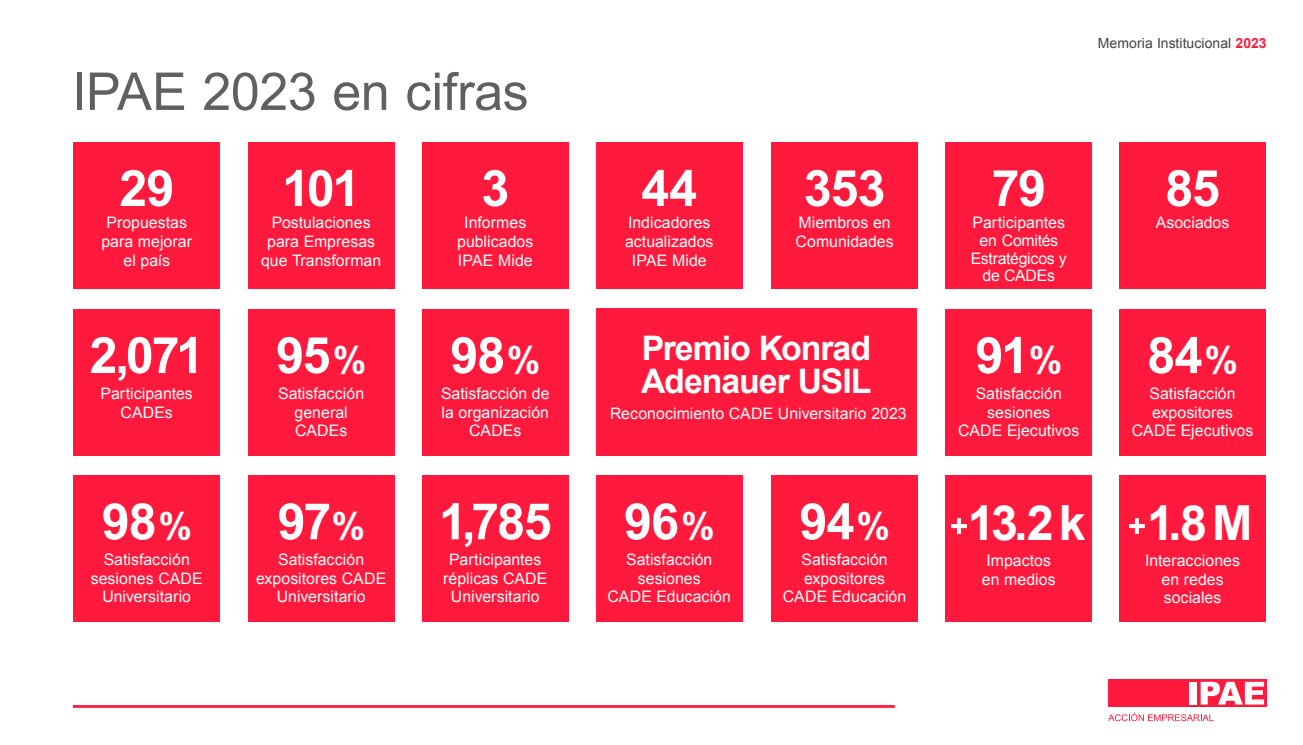
<style>
.page{position:relative;width:1303px;height:745px;background:#fff}
.page>*{position:absolute;margin:0;border:0;box-sizing:border-box;transform-origin:0 0}
.t1{font:52.12px "Arial";letter-spacing:-.005em;color:#606060}
.t2{font:700 50.25px "Arial";letter-spacing:-.025em;color:#fff}
.t3{font:700 48.38px "Arial";color:#fff}
.t4{font:700 33.75px/33.8px "Arial";letter-spacing:-.03em;color:#fff}
.t5{font:15.75px/18.6px "Arial";letter-spacing:.005em;color:#fff;text-align:center}
.t6{font:15.75px/17.6px "Arial";letter-spacing:-.015em;color:#fff;text-align:center}
.t7{font:14px "Arial";letter-spacing:.005em;color:#424242}
.s1{font-size:37.25px}
.s2{font-weight:700;color:#ff1a3d}
</style>
<div class="page">
<div style="left:73px;top:141px;width:147px;height:147px;background:#ff1a3d"></div>
<div style="left:248px;top:141px;width:146px;height:147px;background:#ff1a3d"></div>
<div style="left:422px;top:141px;width:146px;height:147px;background:#ff1a3d"></div>
<div style="left:596px;top:141px;width:146px;height:147px;background:#ff1a3d"></div>
<div style="left:771px;top:141px;width:146px;height:147px;background:#ff1a3d"></div>
<div style="left:596px;top:474px;width:146px;height:147px;background:#ff1a3d"></div>
<div style="left:771px;top:474px;width:146px;height:147px;background:#ff1a3d"></div>
<div style="left:945px;top:141px;width:146px;height:147px;background:#ff1a3d"></div>
<div style="left:1119px;top:141px;width:146px;height:147px;background:#ff1a3d"></div>
<div style="left:1107px;top:679px;width:159px;height:27px;background:#ff1a3d"></div>
<div style="left:1189px;top:681px;width:7px;height:23px;background:#fff"></div>
<svg style="left:1200px;top:681px;width:63px;height:23px"></svg>
<svg style="left:1108px;top:712px;width:103px;height:8px"></svg>
<div style="left:73px;top:308px;width:147px;height:147px;background:#ff1a3d"></div>
<div style="left:248px;top:308px;width:146px;height:147px;background:#ff1a3d"></div>
<div style="left:422px;top:308px;width:146px;height:147px;background:#ff1a3d"></div>
<div style="left:596px;top:308px;width:320px;height:147px;background:#ff1a3d"></div>
<div style="left:945px;top:308px;width:146px;height:147px;background:#ff1a3d"></div>
<div style="left:1119px;top:308px;width:146px;height:147px;background:#ff1a3d"></div>
<div style="left:73px;top:474px;width:147px;height:147px;background:#ff1a3d"></div>
<div style="left:248px;top:474px;width:146px;height:147px;background:#ff1a3d"></div>
<div style="left:422px;top:474px;width:146px;height:147px;background:#ff1a3d"></div>
<div style="left:945px;top:474px;width:146px;height:147px;background:#ff1a3d"></div>
<div style="left:1119px;top:474px;width:146px;height:147px;background:#ff1a3d"></div>
<svg style="left:951px;top:518px;width:15px;height:15px"></svg>
<svg style="left:1129px;top:518px;width:15px;height:15px"></svg>
<hr style="left:73px;top:704px;width:821px;height:3px;background:#ff1a3d">
<h1 class="t1" style="left:72px;top:57px;width:458px">IPAE 2023 en cifras</h1>
<h2 class="t2" style="left:119px;top:155px;width:56px">29</h2>
<p class="t5" style="left:101px;top:213px;width:92px">Propuestas para mejorar el país</p>
<h2 class="t2" style="left:89px;top:322px;width:116px">2,071</h2>
<p class="t5" style="left:101px;top:384px;width:94px">Participantes<br>CADEs</p>
<h2 class="t2" style="left:102px;top:488px;width:92px">98<span class="s1">%</span></h2>
<p class="t5" style="left:91px;top:550px;width:113px">Satisfacción sesiones CADE<br>Universitario</p>
<h2 class="t2" style="left:282px;top:155px;width:80px">101</h2>
<p class="t5" style="left:261px;top:213px;width:122px">Postulaciones para Empresas que Transforman</p>
<h2 class="t2" style="left:276px;top:322px;width:92px">95<span class="s1">%</span></h2>
<p class="t5" style="left:278px;top:384px;width:88px">Satisfacción general<br>CADEs</p>
<h2 class="t2" style="left:277px;top:488px;width:89px">97<span class="s1">%</span></h2>
<p class="t5" style="left:256px;top:550px;width:132px">Satisfacción expositores CADE<br>Universitario</p>
<h2 class="t2" style="left:481px;top:155px;width:29px">3</h2>
<p class="t5" style="left:457px;top:213px;width:78px">Informes publicados<br>IPAE Mide</p>
<h2 class="t2" style="left:450px;top:322px;width:92px">98<span class="s1">%</span></h2>
<p class="t5" style="left:441px;top:384px;width:110px">Satisfacción de la organización<br>CADEs</p>
<h2 class="t2" style="left:439px;top:488px;width:114px">1,785</h2>
<p class="t5" style="left:443px;top:550px;width:106px">Participantes réplicas CADE<br>Universitario</p>
<h2 class="t2" style="left:641px;top:155px;width:57px">44</h2>
<p class="t5" style="left:625px;top:213px;width:90px">Indicadores actualizados<br>IPAE Mide</p>
<h2 class="t2" style="left:803px;top:155px;width:83px">353</h2>
<p class="t5" style="left:795px;top:213px;width:100px;text-align:left">Miembros en<br>Comunidades</p>
<h3 class="t4" style="left:641px;top:332px;width:232px">Premio Konrad<br>Adenauer USIL</h3>
<p class="t5" style="left:610px;top:404px;width:298px">Reconocimiento CADE Universitario 2023</p>
<h2 class="t2" style="left:624px;top:488px;width:92px">96<span class="s1">%</span></h2>
<p class="t5" style="left:607px;top:550px;width:125px">Satisfacción sesiones<br>CADE Educación</p>
<h2 class="t2" style="left:799px;top:488px;width:92px">94<span class="s1">%</span></h2>
<p class="t5" style="left:782px;top:550px;width:125px">Satisfacción expositores<br>CADE Educación</p>
<p class="t7" style="left:1097px;top:34px;width:170px">Memoria Institucional <span class="s2">2023</span></p>
<h2 class="t2" style="left:991px;top:155px;width:56px">79</h2>
<p class="t6" style="left:970px;top:214px;width:98px">Participantes en Comités<br>Estratégicos y de CADEs</p>
<h2 class="t2" style="left:975px;top:322px;width:88px">91<span class="s1">%</span></h2>
<p class="t5" style="left:957px;top:384px;width:123px">Satisfacción sesiones<br>CADE Ejecutivos</p>
<h2 class="t2" style="left:1165px;top:155px;width:56px">85</h2>
<p class="t5" style="left:1155px;top:213px;width:75px">Asociados</p>
<h2 class="t2" style="left:1147px;top:322px;width:92px">84<span class="s1">%</span></h2>
<p class="t5" style="left:1131px;top:384px;width:123px">Satisfacción expositores<br>CADE Ejecutivos</p>
<h3 class="t3" style="left:967px;top:491px;width:119px">13.2k</h3>
<h3 class="t3" style="left:1147px;top:491px;width:107px">1.8M</h3>
<p class="t5" style="left:981px;top:551px;width:75px;text-align:left">Impactos en medios</p>
<p class="t5" style="left:1144px;top:551px;width:96px">Interacciones en redes sociales</p>
</div>
